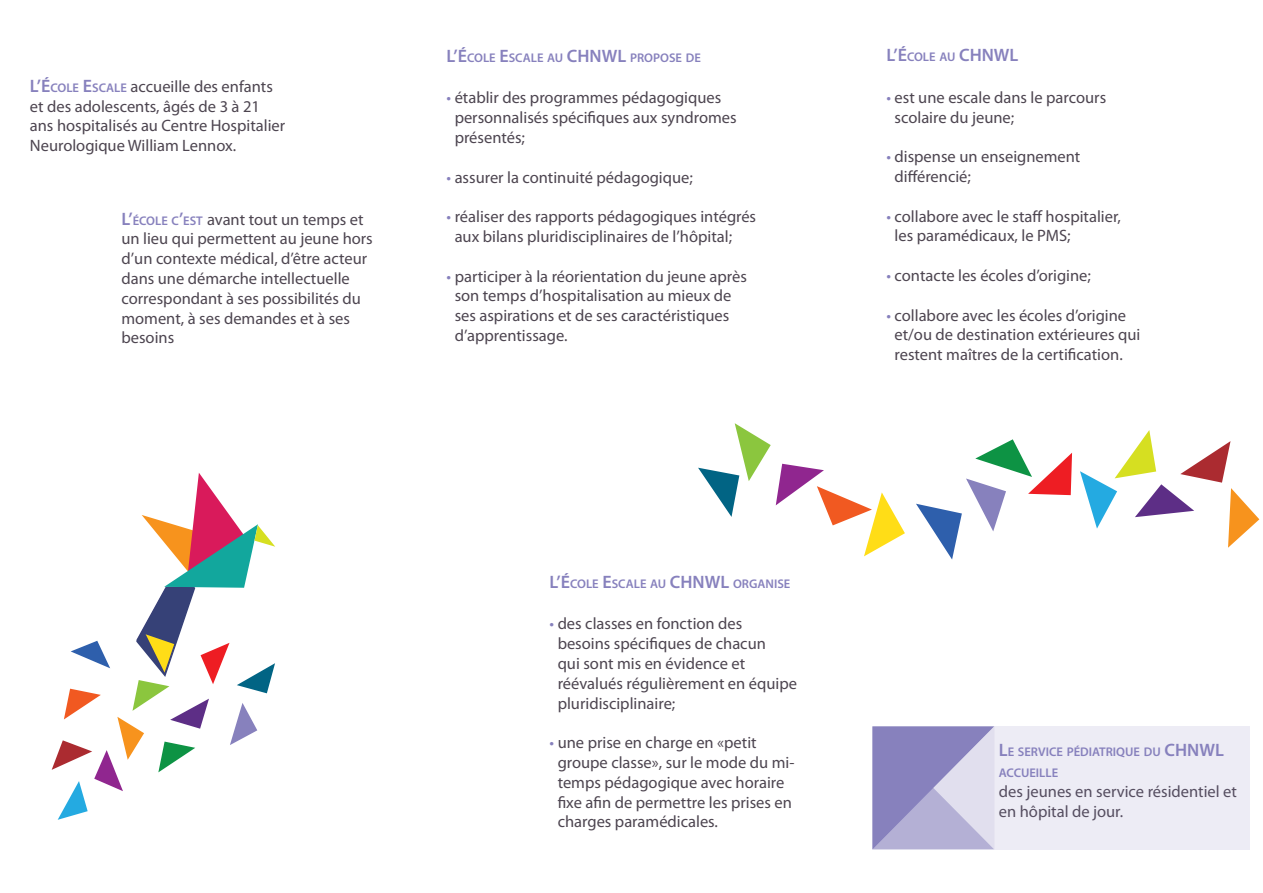
<style>
.page{position:relative;width:1263px;height:893px;background:#fff}
.page>*{position:absolute;margin:0;border:0;box-sizing:border-box;transform-origin:0 0}
.t1{font:600 18px "Myriad Pro";color:#8781bd}
.t2{font:16.5px/19.8px "Myriad Pro";color:#4d4550}
.t3{font:600 12.6px/21.6px "Myriad Pro";color:#8781bd}
.s1{font-weight:600;font-size:18px;color:#8781bd}
.s2{font-weight:600;font-size:12.6px;color:#8781bd}
.s3{font-size:18px}
.s4{color:#8781bd}
.s5{font-style:inherit}
.s6{font-size:12.6px}
</style>
<div class="page">
<svg style="left:698px;top:423px;width:207px;height:133px"></svg>
<svg style="left:1080px;top:430px;width:179px;height:118px"></svg>
<svg style="left:916px;top:439px;width:156px;height:121px"></svg>
<svg style="left:52px;top:473px;width:223px;height:347px"></svg>
<div style="left:994px;top:726px;width:255px;height:123px;background:#edecf5"></div>
<svg style="left:872px;top:726px;width:122px;height:123px;background:#a9a4cf"></svg>
<p class="t2" style="left:30px;top:77px;width:257px"><span class="s1">L’</span><span class="s1">É</span><span class="s2">COLE</span> <span class="s1">E</span><span class="s2">SCALE</span> accueille des enfants et des adolescents, âgés de 3 à 21 ans hospitalisés au Centre Hospitalier Neurologique William Lennox.</p>
<p class="t2" style="left:121px;top:210px;width:253px"><span class="s1">L’</span><span class="s2">ÉCOLE C</span><span class="s1">’</span><span class="s2">EST</span> avant tout un temps et un lieu qui permettent au jeune hors d’un contexte médical, d’être acteur dans une démarche intellectuelle correspondant à ses possibilités du moment, à ses demandes et à ses besoins</p>
<p class="t3" style="left:446px;top:47px;width:256px"><span class="s3">L’</span><span class="s3">É</span>COLE <span class="s3">E</span>SCALE AU <span class="s3">CHNWL</span> PROPOSE DE</p>
<p class="t2" style="left:455px;top:88px;width:284px;text-indent:-8px"><span class="s4">•</span> établir des programmes pédagogiques personnalisés spécifiques aux syndromes présentés;</p>
<p class="t2" style="left:446px;top:168px;width:248px"><span class="s4">•</span> assurer la continuité pédagogique;</p>
<p class="t2" style="left:455px;top:207px;width:303px;text-indent:-8px"><span class="s4">•</span> réaliser des rapports pédagogiques intégrés aux bilans pluridisciplinaires de l’hôpital;</p>
<p class="t2" style="left:455px;top:267px;width:294px;text-indent:-8px"><span class="s4">•</span> participer à la réorientation du jeune après son temps d’hospitalisation au mieux de ses aspirations et de ses caractéristiques d’apprentissage.</p>
<p class="t3" style="left:549px;top:573px;width:242px"><span class="s3">L’</span><span class="s3">É</span>COLE <span class="s3">E</span>SCALE AU <span class="s3">CHNWL</span> ORGANISE</p>
<p class="t2" style="left:558px;top:614px;width:241px;text-indent:-8px"><span class="s4">•</span> des classes en fonction des besoins spécifiques de chacun<br>qui sont mis en évidence et réévalués régulièrement en équipe pluridisciplinaire;</p>
<p class="t2" style="left:558px;top:733px;width:238px;text-indent:-8px"><span class="s4">•</span> une prise en charge en «petit groupe classe», sur le mode du mi&shy;temps pédagogique avec horaire fixe afin de permettre les prises en charges paramédicales.</p>
<p class="t1" style="left:886px;top:45px;width:132px">L’<span class="s5">É</span><span class="s6">COLE AU</span> CHNWL</p>
<p class="t2" style="left:894px;top:88px;width:213px;text-indent:-8px"><span class="s4">•</span> est une escale dans le parcours scolaire du jeune;</p>
<p class="t2" style="left:894px;top:147px;width:187px;text-indent:-8px"><span class="s4">•</span> dispense un enseignement différencié;</p>
<p class="t2" style="left:894px;top:206px;width:228px;text-indent:-8px"><span class="s4">•</span> collabore avec le staff hospitalier, les paramédicaux, le PMS;</p>
<p class="t2" style="left:886px;top:266px;width:206px"><span class="s4">•</span> contacte les écoles d’origine;</p>
<p class="t2" style="left:894px;top:305px;width:247px;text-indent:-8px"><span class="s4">•</span> collabore avec les écoles d’origine et/ou de destination extérieures qui restent maîtres de la certification.</p>
<p class="t3" style="left:999px;top:741px;width:225px"><span class="s3">L</span>E SERVICE PÉDIATRIQUE DU <span class="s3">CHNWL<br></span>ACCUEILLE</p>
<p class="t2" style="left:999px;top:782px;width:240px">des jeunes en service résidentiel et en hôpital de jour.</p>
</div>
